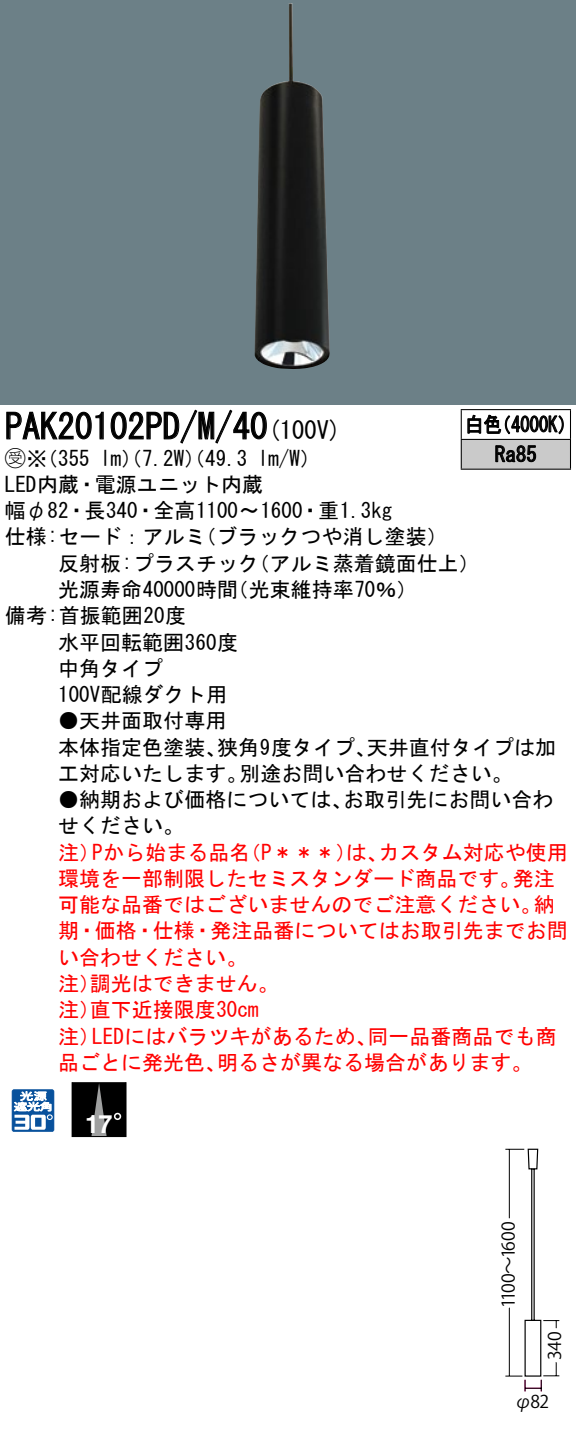
<style>
.page{position:relative;width:576px;height:1430px;background:#fff}
.page>*{position:absolute;margin:0;border:0;box-sizing:border-box;transform-origin:0 0}
.t1{font:35px "MS Gothic";color:#000}
.t2{font:700 25.2px "Helvetica LT Std";color:#fff}
.t3{font:24.5px "MS Gothic";color:#000}
.t4{font:21px/26.2px "MS Gothic";color:#000}
.t5{font:21px/26.2px "MS Gothic";color:#f00}
.t6{font:21px/29.8px "MS Gothic";color:#000;scale:.88 1}
.t7{font:17.5px "ATC 436875472 d 44494 e 2 d 522 d 592 d 313330 90 pv RKSJ H";letter-spacing:-.05em;color:#000}
.t8{font:17.5px "ATC 436875472 d 44494 e 2 d 522 d 592 d 313330 90 pv RKSJ H";letter-spacing:-.015em;color:#000}
.s1{font-family:"Ford Classification 1"}
</style>
<div class="page">
<div style="left:0;top:0;width:575px;height:404px;background:#6c8087"></div>
<img style="left:254px;top:3px;width:76px;height:366px">
<svg style="left:6px;top:411px;width:98px;height:29px"></svg>
<svg style="left:110px;top:409px;width:157px;height:35px"></svg>
<svg style="left:12px;top:1089px;width:42px;height:42px"></svg>
<div style="left:72px;top:1082px;width:54px;height:54px;background:#000"></div>
<svg style="left:91px;top:1084px;width:16px;height:50px"></svg>
<svg style="left:114px;top:1112px;width:7px;height:7px"></svg>
<div style="left:72px;top:1082px;width:54px;height:54px;border:1px solid #000"></div>
<div style="left:461px;top:439px;width:109px;height:30px;background:#cacaca"></div>
<hr style="left:460px;top:409px;width:110px;height:1px;background:#000">
<hr style="left:569px;top:410px;width:2px;height:29px;background:#000">
<hr style="left:460px;top:439px;width:110px;height:1px;background:#000">
<svg style="left:460px;top:410px;width:1px;height:58px"></svg>
<hr style="left:569px;top:440px;width:2px;height:28px;background:#000">
<hr style="left:460px;top:468px;width:110px;height:2px;background:#000">
<svg style="left:467px;top:414px;width:96px;height:20px"></svg>
<svg style="left:495px;top:445px;width:41px;height:17px"></svg>
<svg style="left:505px;top:1148px;width:55px;height:244px"></svg>
<div style="left:543px;top:1327px;width:22px;height:17px;border:8px solid #fff;border-radius:50%"></div>
<div style="left:544px;top:1329px;width:20px;height:13px;border:8px solid #fff;border-radius:50%"></div>
<h1 class="t1" style="left:5px;top:409px;width:264px">PAK20102PD M/ /40</h1>
<p class="t4" style="left:258px;top:445px;width:64px">l m (W/</p>
<p class="t3" style="left:267px;top:418px;width:75px">(100 (V</p>
<p class="t4" style="left:5px;top:445px;width:86px"><span class="s1">B</span>※（355</p>
<p class="t4" style="left:5px;top:471px;width:259px">LED内蔵・電源ユニット内蔵</p>
<p class="t4" style="left:5px;top:497px;width:389px">幅φ82・長340・全高1100〜1600・重1.3kg</p>
<p class="t4" style="left:195px;top:523px;width:254px">（ブラックつや消し塗装(</p>
<p class="t4" style="left:100px;top:445px;width:149px">lm）（7.2 ）（W 49.3</p>
<p class="t4" style="left:5px;top:523px;width:202px">仕様:セード：アルミ</p>
<p class="t6" style="left:494px;top:409px;width:49px;text-indent:-30px">白色<br>Ra85</p>
<p class="t6" style="left:492px;top:409px;width:96px">（4000 (K</p>
<p class="t4" style="left:227px;top:550px;width:191px;text-indent:-169px">反射板:プラスチック<br>（光束維持率70％(</p>
<p class="t4" style="left:248px;top:550px;width:232px">（アルミ蒸着鏡面仕上(</p>
<p class="t4" style="left:5px;top:576px;width:234px;text-indent:53px">光源寿命40000時間備考:首振範囲20度</p>
<p class="t4" style="left:58px;top:628px;width:181px">水平回転範囲360度中角タイプ<br>100V配線ダクト用</p>
<p class="t4" style="left:58px;top:707px;width:169px">●天井面取付専用</p>
<p class="t4" style="left:217px;top:733px;width:160px">狭角9度タイプ、</p>
<p class="t4" style="left:367px;top:733px;width:190px">天井直付タイプは加</p>
<p class="t4" style="left:58px;top:733px;width:169px">本体指定色塗装、</p>
<p class="t4" style="left:239px;top:760px;width:274px">別途お問い合わせください。</p>
<p class="t4" style="left:58px;top:760px;width:190px">工対応いたします。</p>
<p class="t4" style="left:58px;top:786px;width:296px">●納期および価格については、せください。</p>
<p class="t4" style="left:343px;top:786px;width:212px">お取引先にお問い合わ</p>
<p class="t5" style="left:378px;top:838px;width:190px">カスタム対応や使用</p>
<p class="t5" style="left:58px;top:838px;width:43px">注）</p>
<p class="t5" style="left:92px;top:838px;width:160px">Pから始まる品名</p>
<p class="t5" style="left:240px;top:838px;width:118px">（P＊＊＊）</p>
<p class="t5" style="left:346px;top:838px;width:43px">は、</p>
<p class="t5" style="left:58px;top:865px;width:463px">環境を一部制限したセミスタンダード商品です。</p>
<p class="t5" style="left:512px;top:865px;width:43px">発注</p>
<p class="t5" style="left:58px;top:891px;width:484px">可能な品番ではございませんのでご注意ください。</p>
<p class="t5" style="left:58px;top:917px;width:511px">期・価格・仕様・発注品番についてはお取引先までお問</p>
<p class="t5" style="left:58px;top:943px;width:190px">い合わせください。</p>
<p class="t5" style="left:90px;top:970px;width:190px">調光はできません。</p>
<p class="t5" style="left:533px;top:891px;width:22px">納</p>
<p class="t5" style="left:90px;top:970px;width:170px;text-indent:-32px">注）<br>直下近接限度30cm</p>
<p class="t5" style="left:58px;top:996px;width:43px">注）</p>
<p class="t5" style="left:92px;top:1022px;width:286px">LEDにはバラツキがあるため、</p>
<p class="t5" style="left:367px;top:1022px;width:190px">同一品番商品でも商</p>
<p class="t5" style="left:58px;top:1022px;width:43px">注）</p>
<p class="t5" style="left:58px;top:1048px;width:169px">品ごとに発光色、</p>
<p class="t5" style="left:217px;top:1048px;width:317px">明るさが異なる場合があります。</p>
<p class="t2" style="left:85px;top:1108px;width:29px">17</p>
<p class="t7" style="left:498px;top:1307px;width:87px;rotate:-90deg">1100~1600</p>
<p class="t8" style="left:544px;top:1360px;width:31px;rotate:-90deg">340</p>
<p class="t8" style="left:514px;top:1391px;width:36px">φ82</p>
</div>
